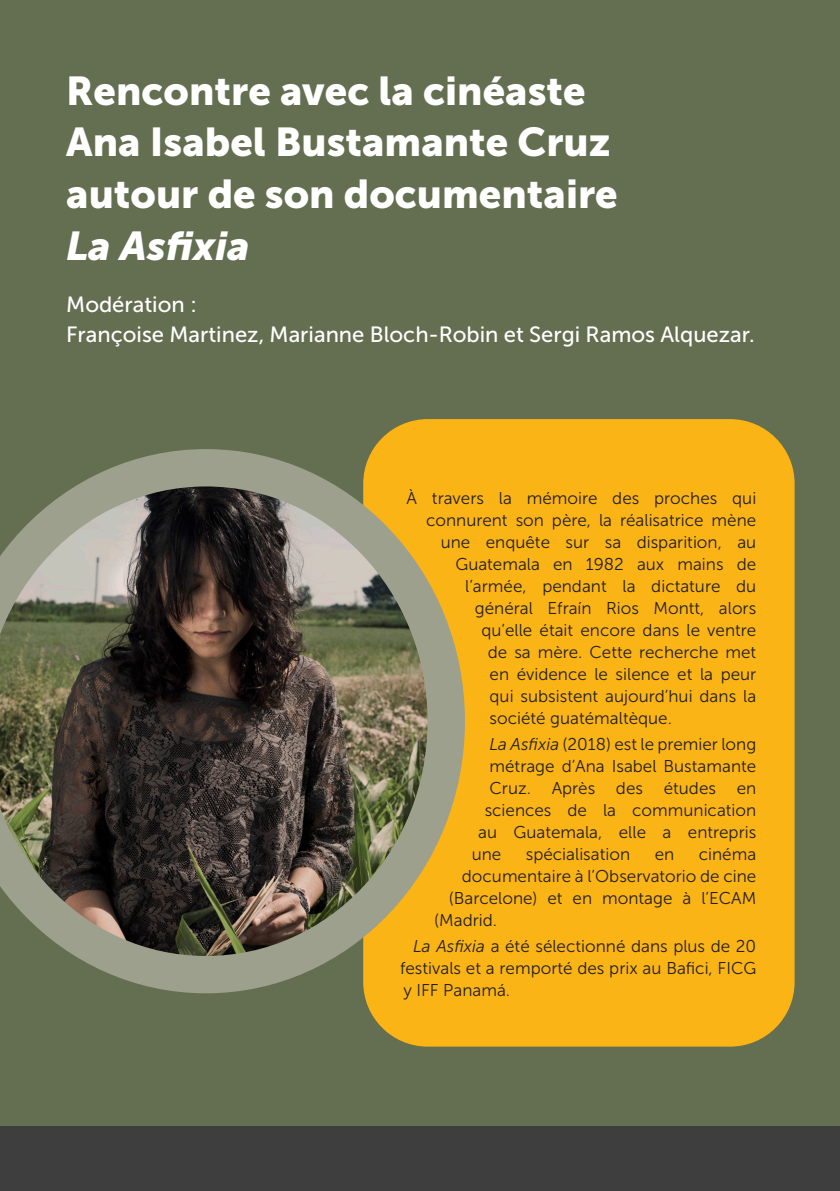
<style>
.page{position:relative;width:840px;height:1191px;background:#fff}
.page>*{position:absolute;margin:0;border:0;box-sizing:border-box;transform-origin:0 0}
.t1{font:40px "Museo Sans 900";color:#fff}
.t2{font:italic 40px "Museo Sans 900";color:#fff}
.t3{font:22px "Museo Sans 500";color:#fff}
.t4{font:17px/22px "Museo Sans 300";color:#231f20;text-align:justify}
.s1{font-style:italic}
</style>
<div class="page">
<div style="left:0;top:0;width:839px;height:1191px;background:#3e3e3f"></div>
<div style="left:0;top:0;width:839px;height:1125px;background:#646e50"></div>
<div style="left:363px;top:419px;width:431px;height:627px;background:#fbb416;border-radius:64px"></div>
<img style="left:0;top:449px;width:464px;height:544px">
<p class="t1" style="left:66px;top:68px;width:520px">Rencontre avec la cinéaste</p>
<p class="t1" style="left:66px;top:120px;width:545px">Ana Isabel Bustamante Cruz</p>
<p class="t1" style="left:66px;top:171px;width:552px">autour de son documentaire</p>
<p class="t2" style="left:66px;top:223px;width:185px">La Asfixia</p>
<p class="t3" style="left:66px;top:292px;width:132px">Modération :</p>
<p class="t3" style="left:66px;top:322px;width:689px">Françoise Martinez, Marianne Bloch-Robin et Sergi Ramos Alquezar.</p>
<p class="t4" style="left:406px;top:487px;width:351px">À travers la mémoire des proches qui</p>
<p class="t4" style="left:426px;top:509px;width:331px">connurent son père, la réalisatrice mène</p>
<p class="t4" style="left:440px;top:531px;width:317px">une enquête sur sa disparition, au</p>
<p class="t4" style="left:455px;top:553px;width:302px">Guatemala en 1982 aux mains de</p>
<p class="t4" style="left:465px;top:575px;width:292px">l’armée, pendant la dictature du</p>
<p class="t4" style="left:474px;top:597px;width:283px">général Efraín Rios Montt, alors</p>
<p class="t4" style="left:481px;top:619px;width:276px">qu’elle était encore dans le ventre</p>
<p class="t4" style="left:487px;top:641px;width:270px">de sa mère. Cette recherche met</p>
<p class="t4" style="left:489px;top:663px;width:268px">en évidence le silence et la peur</p>
<p class="t4" style="left:489px;top:685px;width:268px">qui subsistent aujourd’hui dans la</p>
<p class="t4" style="left:489px;top:707px;width:184px">société guatémaltèque.</p>
<p class="t4" style="left:489px;top:733px;width:268px"><span class="s1">La Asfixia</span> (2018) est le premier long</p>
<p class="t4" style="left:489px;top:755px;width:268px">métrage d’Ana Isabel Bustamante</p>
<p class="t4" style="left:489px;top:777px;width:268px">Cruz. Après des études en</p>
<p class="t4" style="left:484px;top:799px;width:273px">sciences de la communication</p>
<p class="t4" style="left:478px;top:821px;width:279px">au Guatemala, elle a entrepris</p>
<p class="t4" style="left:471px;top:843px;width:31px">une</p>
<p class="t4" style="left:525px;top:843px;width:106px">spécialisation</p>
<p class="t4" style="left:654px;top:843px;width:21px">en</p>
<p class="t4" style="left:698px;top:843px;width:59px">cinéma</p>
<p class="t4" style="left:461px;top:865px;width:296px">documentaire à l’Observatorio de cine</p>
<p class="t4" style="left:448px;top:887px;width:309px">(Barcelone) et en montage à l’ECAM</p>
<p class="t4" style="left:434px;top:909px;width:64px">(Madrid.</p>
<p class="t4" style="left:400px;top:935px;width:357px;text-indent:13px"><span class="s1">La Asfixia</span> a été sélectionné dans plus de 20 festivals et a remporté des prix au Bafici, FICG y IFF Panamá.</p>
</div>
